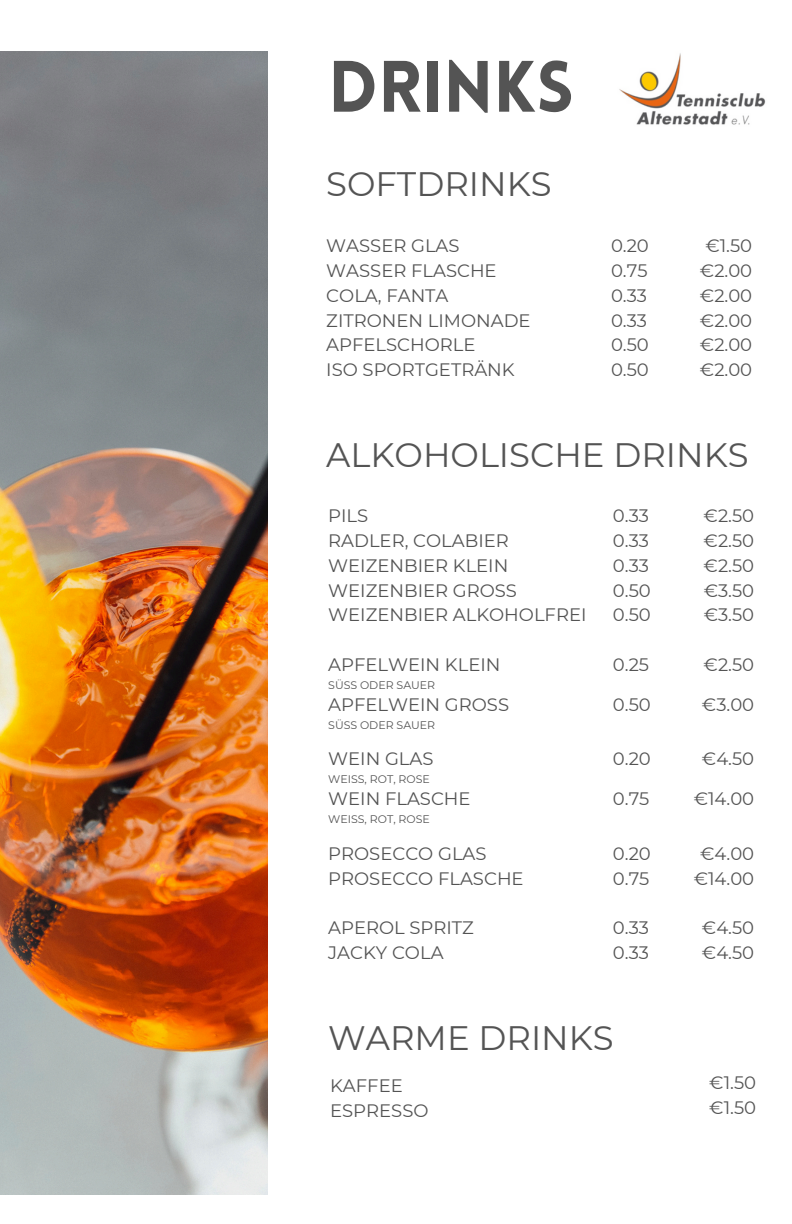
<style>
.page{position:relative;width:792px;height:1224px;background:#fff}
.page>*{position:absolute;margin:0;border:0;box-sizing:border-box;transform-origin:0 0}
.t1{font:900 71px "Lovelo";color:#545454}
.t2{font:33.9px "Montserrat";color:#545454}
.t3{font:18px/24.8px "Montserrat";color:#545454}
.t4{font:11px "Montserrat";color:#545454}
</style>
<div class="page">
<img style="left:0;top:52px;width:268px;height:1142px">
<img style="left:619px;top:53px;width:147px;height:72px">
<h1 class="t1" style="left:328px;top:58px;width:247px">DRINKS</h1>
<p class="t2" style="left:326px;top:164px;width:227px">SOFTDRINKS</p>
<h3 class="t3" style="left:326px;top:233px;width:206px">WASSER GLAS<br>WASSER FLASCHE<br>COLA, FANTA<br>ZITRONEN LIMONADE<br>APFELSCHORLE<br>ISO SPORTGETRÄNK</h3>
<h3 class="t3" style="left:611px;top:233px;width:39px;text-align:justify">0.20<br>0.75<br>0.33<br>0.33<br>0.50<br>0.50</h3>
<h2 class="t3" style="left:700px;top:233px;width:54px;text-align:center">€1.50 €2.00 €2.00 €2.00 €2.00 €2.00</h2>
<h2 class="t2" style="left:326px;top:434px;width:424px">ALKOHOLISCHE DRINKS</h2>
<p class="t3" style="left:328px;top:503px;width:260px">PILS<br>RADLER, COLABIER<br>WEIZENBIER KLEIN<br>WEIZENBIER GROSS<br>WEIZENBIER ALKOHOLFREI</p>
<p class="t3" style="left:328px;top:652px;width:174px">APFELWEIN KLEIN</p>
<p class="t4" style="left:328px;top:678px;width:109px">SÜSS ODER SAUER</p>
<p class="t3" style="left:328px;top:692px;width:182px">APFELWEIN GROSS</p>
<p class="t4" style="left:328px;top:718px;width:109px">SÜSS ODER SAUER</p>
<p class="t3" style="left:328px;top:746px;width:107px">WEIN GLAS</p>
<p class="t4" style="left:328px;top:773px;width:103px">WEISS, ROT, ROSE</p>
<p class="t3" style="left:328px;top:786px;width:144px">WEIN FLASCHE</p>
<p class="t4" style="left:328px;top:812px;width:103px">WEISS, ROT, ROSE</p>
<p class="t3" style="left:328px;top:841px;width:197px">PROSECCO GLAS<br>PROSECCO FLASCHE</p>
<p class="t3" style="left:328px;top:915px;width:147px">APEROL SPRITZ<br>JACKY COLA</p>
<h3 class="t3" style="left:613px;top:503px;width:38px">0.33<br>0.33</h3>
<h3 class="t3" style="left:613px;top:553px;width:39px;text-align:justify">0.33<br>0.50<br>0.50</h3>
<h3 class="t3" style="left:613px;top:652px;width:38px">0.25</h3>
<h3 class="t3" style="left:613px;top:692px;width:39px">0.50</h3>
<h3 class="t3" style="left:613px;top:746px;width:39px">0.20</h3>
<h3 class="t3" style="left:613px;top:786px;width:38px">0.75</h3>
<h3 class="t3" style="left:613px;top:841px;width:39px">0.20<br>0.75</h3>
<h2 class="t3" style="left:613px;top:915px;width:38px">0.33<br>0.33</h2>
<h3 class="t2" style="left:328px;top:1017px;width:287px">WARME DRINKS</h3>
<h3 class="t3" style="left:330px;top:1074px;width:100px">KAFFEE<br>ESPRESSO</h3>
<h3 class="t3" style="left:704px;top:503px;width:52px">€2.50</h3>
<h3 class="t3" style="left:704px;top:528px;width:52px;text-align:justify">€2.50 €2.50 €3.50 €3.50</h3>
<h3 class="t3" style="left:704px;top:652px;width:52px">€2.50</h3>
<h3 class="t3" style="left:702px;top:692px;width:54px">€3.00</h3>
<h3 class="t3" style="left:702px;top:746px;width:54px">€4.50</h3>
<h3 class="t3" style="left:694px;top:786px;width:62px">€14.00</h3>
<h3 class="t3" style="left:694px;top:841px;width:62px;text-align:center">€4.00 €14.00</h3>
<h3 class="t3" style="left:702px;top:915px;width:54px">€4.50 €4.50</h3>
<h3 class="t3" style="left:709px;top:1071px;width:48px">€1.50</h3>
<h3 class="t3" style="left:709px;top:1095px;width:48px">€1.50</h3>
</div>
